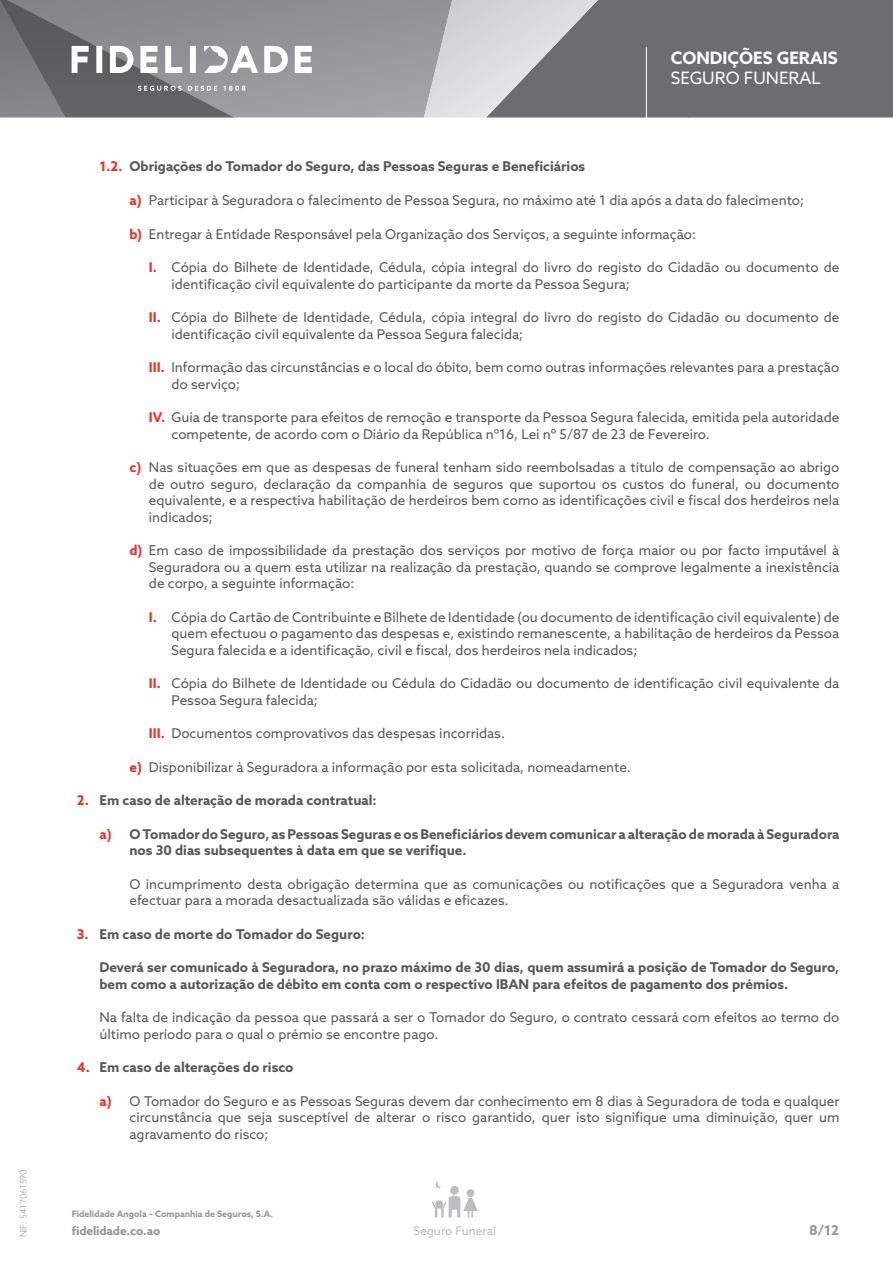
<style>
.page{position:relative;width:893px;height:1263px;background:#fff}
.page>*{position:absolute;margin:0;border:0;box-sizing:border-box;transform-origin:0 0}
.t1{font:700 17.1px "Azo Sans";color:#fff}
.t2{font:17.1px "Azo Sans";color:#fff}
.Texto_Normal{font:13.5px/16.5px "Azo Sans";color:#57585a}
.Texto_Normal-2{font:700 13.5px/16.5px "Azo Sans";color:#57585a}
.t3{font:700 13.5px "Azo Sans";color:#939598}
.t4{font:700 11.85px "Azo Sans";letter-spacing:-.01em;color:#939598}
.t5{font:11.85px "Azo Sans";color:#bcbdc0}
.t6{font:700 8.85px "Azo Sans";letter-spacing:-.005em;color:#939598}
.t7{font:300 8.85px "Azo Sans";letter-spacing:-.005em;color:#939598}
.s1{color:#ee2e22}
.s2{font-weight:700;color:#ee2e22}
</style>
<div class="page">
<svg style="left:312px;top:0;width:112px;height:117px;background:#97999c"></svg>
<svg style="left:424px;top:0;width:469px;height:117px;background:#868789"></svg>
<hr style="left:646px;top:47px;width:1px;height:72px;background:#fff">
<svg style="left:0;top:0;width:312px;height:117px;background:#8a8b8e"></svg>
<div style="left:450px;top:1186px;width:9px;height:9px;background:#bcbdc0;border-radius:50%"></div>
<svg style="left:435px;top:1181px;width:6px;height:7px"></svg>
<div style="left:467px;top:1189px;width:7px;height:8px;background:#bcbdc0;border-radius:50%"></div>
<svg style="left:432px;top:1196px;width:46px;height:21px"></svg>
<p class="t7" style="left:18px;top:1237px;width:70px;rotate:-90deg">NIF: 5417061590</p>
<p class="t1" style="left:671px;top:46px;width:168px">CONDIÇÕES GERAIS</p>
<p class="t2" style="left:671px;top:67px;width:151px">SEGURO FUNERAL</p>
<p class="Texto_Normal-2" style="left:99px;top:158px;width:487px"><span class="s1">1.2.</span> Obrigações do Tomador do Seguro, das Pessoas Seguras e Beneficiários</p>
<p class="Texto_Normal" style="left:129px;top:192px;width:676px"><span class="s2">a)</span> Participar à Seguradora o falecimento de Pessoa Segura, no máximo até 1 dia após a data do falecimento;</p>
<p class="Texto_Normal" style="left:129px;top:225px;width:568px"><span class="s2">b)</span> Entregar à Entidade Responsável pela Organização dos Serviços, a seguinte informação:</p>
<p class="Texto_Normal" style="left:171px;top:259px;width:669px;text-indent:-22px"><span class="s2">I.</span> Cópia do Bilhete de Identidade, Cédula, cópia integral do livro do registo do Cidadão ou documento de identificação civil equivalente do participante da morte da Pessoa Segura;</p>
<p class="Texto_Normal" style="left:171px;top:309px;width:669px;text-indent:-22px"><span class="s2">II.</span> Cópia do Bilhete de Identidade, Cédula, cópia integral do livro do registo do Cidadão ou documento de identificação civil equivalente da Pessoa Segura falecida;</p>
<p class="Texto_Normal" style="left:171px;top:359px;width:669px;text-indent:-22px"><span class="s2">III.</span> Informação das circunstâncias e o local do óbito, bem como outras informações relevantes para a prestação do serviço;</p>
<p class="Texto_Normal" style="left:171px;top:409px;width:669px;text-indent:-22px"><span class="s2">IV.</span> Guia de transporte para efeitos de remoção e transporte da Pessoa Segura falecida, emitida pela autoridade competente, de acordo com o Diário da República nº16, Lei nº 5/87 de 23 de Fevereiro.</p>
<p class="Texto_Normal" style="left:149px;top:459px;width:692px;text-align:justify;text-indent:-20px"><span class="s2">c)</span> Nas situações em que as despesas de funeral tenham sido reembolsadas a título de compensação ao abrigo de outro seguro, declaração da companhia de seguros que suportou os custos do funeral, ou documento equivalente, e a respectiva habilitação de herdeiros bem como as identificações civil e fiscal dos herdeiros nela indicados;</p>
<p class="Texto_Normal" style="left:149px;top:542px;width:692px;text-align:justify;text-indent:-20px"><span class="s2">d)</span> Em caso de impossibilidade da prestação dos serviços por motivo de força maior ou por facto imputável à Seguradora ou a quem esta utilizar na realização da prestação, quando se comprove legalmente a inexistência de corpo, a seguinte informação:</p>
<p class="Texto_Normal" style="left:171px;top:608px;width:669px;text-align:justify;text-indent:-22px"><span class="s2">I.</span> Cópia do Cartão de Contribuinte e Bilhete de Identidade (ou documento de identificação civil equivalente) de quem efectuou o pagamento das despesas e, existindo remanescente, a habilitação de herdeiros da Pessoa Segura falecida e a identificação, civil e fiscal, dos herdeiros nela indicados;</p>
<p class="Texto_Normal" style="left:171px;top:675px;width:669px;text-indent:-22px"><span class="s2">II.</span> Cópia do Bilhete de Identidade ou Cédula do Cidadão ou documento de identificação civil equivalente da<br>Pessoa Segura falecida;</p>
<p class="Texto_Normal" style="left:149px;top:725px;width:357px"><span class="s2">III.</span> Documentos comprovativos das despesas incorridas.</p>
<p class="Texto_Normal" style="left:129px;top:758px;width:503px"><span class="s2">e)</span> Disponibilizar à Seguradora a informação por esta solicitada, nomeadamente.</p>
<p class="Texto_Normal-2" style="left:77px;top:792px;width:301px"><span class="s1">2.</span> Em caso de alteração de morada contratual:</p>
<p class="Texto_Normal-2" style="left:129px;top:825px;width:711px;text-indent:-30px"><span class="s1">a)</span> O Tomador do Seguro, as Pessoas Seguras e os Beneficiários devem comunicar a alteração de morada à Seguradora nos 30 dias subsequentes à data em que se verifique.</p>
<p class="Texto_Normal" style="left:129px;top:875px;width:711px">O incumprimento desta obrigação determina que as comunicações ou notificações que a Seguradora venha a efectuar para a morada desactualizada são válidas e eficazes.</p>
<p class="Texto_Normal-2" style="left:77px;top:925px;width:290px"><span class="s1">3.</span> Em caso de morte do Tomador do Seguro:</p>
<p class="Texto_Normal-2" style="left:99px;top:959px;width:741px">Deverá ser comunicado à Seguradora, no prazo máximo de 30 dias, quem assumirá a posição de Tomador do Seguro, bem como a autorização de débito em conta com o respectivo IBAN para efeitos de pagamento dos prémios.</p>
<p class="Texto_Normal" style="left:99px;top:1009px;width:741px">Na falta de indicação da pessoa que passará a ser o Tomador do Seguro, o contrato cessará com efeitos ao termo do último período para o qual o prémio se encontre pago.</p>
<p class="Texto_Normal-2" style="left:77px;top:1059px;width:218px"><span class="s1">4.</span> Em caso de alterações do risco</p>
<p class="Texto_Normal" style="left:129px;top:1092px;width:711px;text-align:justify;text-indent:-30px"><span class="s2">a)</span> O Tomador do Seguro e as Pessoas Seguras devem dar conhecimento em 8 dias à Seguradora de toda e qualquer circunstância que seja susceptível de alterar o risco garantido, quer isto signifique uma diminuição, quer um agravamento do risco;</p>
<p class="t6" style="left:72px;top:1208px;width:203px">Fidelidade Angola – Companhia de Seguros, S.A.</p>
<p class="t4" style="left:72px;top:1223px;width:90px">fidelidade.co.ao</p>
<p class="t5" style="left:413px;top:1223px;width:84px">Seguro Funeral</p>
<p class="t3" style="left:809px;top:1221px;width:31px">8/12</p>
</div>
